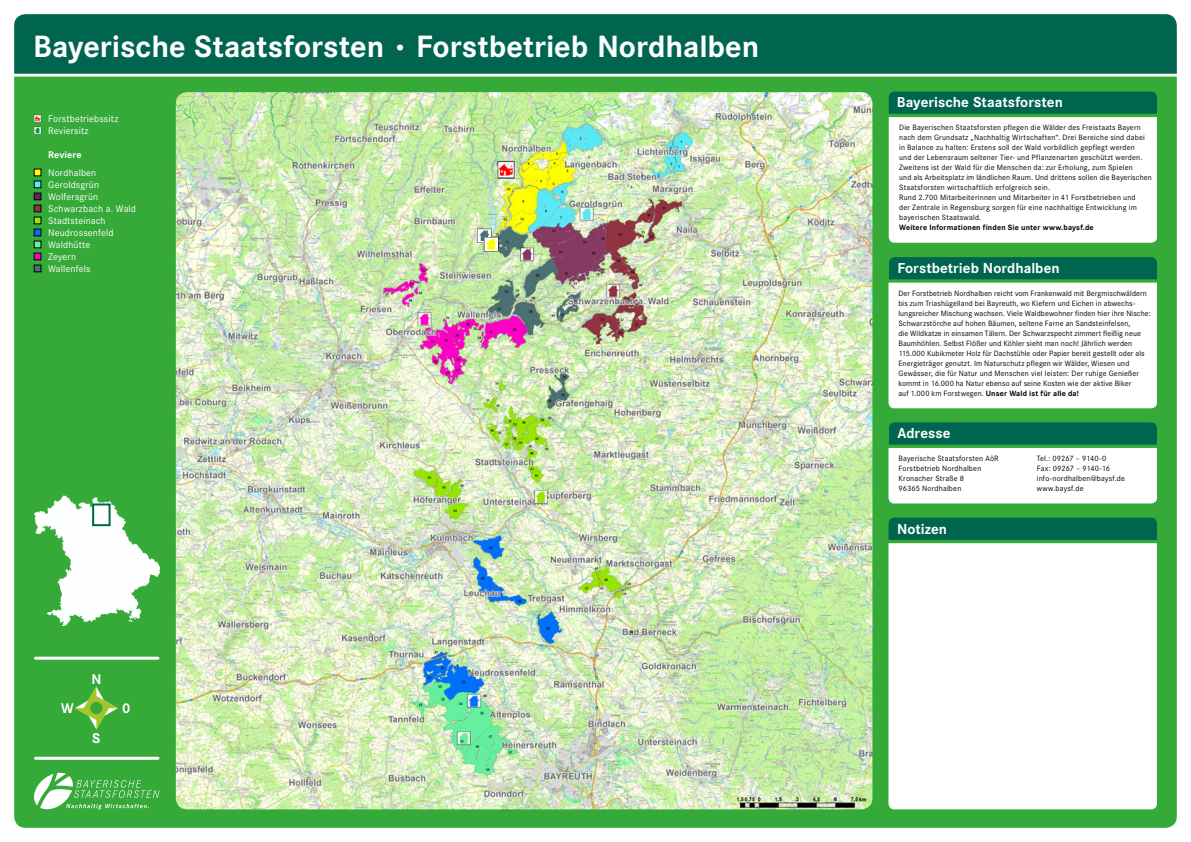
<style>
.page{position:relative;width:1191px;height:842px;background:#fff}
.page>*{position:absolute;margin:0;border:0;box-sizing:border-box;transform-origin:0 0}
.t1{font:700 32px "Corporate S";color:#fff}
.t2{font:700 15px "Corporate S";letter-spacing:.005em;color:#fff}
.t3{font:700 14.6px "Corporate S";color:#fff}
.t4{font:10px/12px "Corporate S";letter-spacing:.015em;color:#fff}
.t5{font:700 10px "Corporate S";letter-spacing:.01em;color:#fff}
.t6{font:8px/10px "Corporate S";letter-spacing:.02em;color:#000}
.t7{font:700 8px "Corporate S";letter-spacing:.02em;color:#000}
.s1{font-size:22px}
.s2{font-weight:700}
</style>
<div class="page">
<div style="left:14px;top:14px;width:1162px;height:60px;background:#00654f"></div>
<div style="left:14px;top:77px;width:1162px;height:751px;background:#36aa39"></div>
<div style="left:34px;top:480px;width:125px;height:161px;background:#36aa39"></div>
<img style="left:34px;top:495px;width:125px;height:131px">
<img style="left:176px;top:92px;width:696px;height:717px">
<svg style="left:477px;top:229px;width:21px;height:23px"></svg>
<div style="left:888px;top:518px;width:269px;height:22px;background:#00654f"></div>
<svg style="left:888px;top:257px;width:269px;height:151px"></svg>
<svg style="left:888px;top:422px;width:269px;height:81px"></svg>
<svg style="left:888px;top:543px;width:269px;height:266px"></svg>
<svg style="left:888px;top:92px;width:269px;height:151px"></svg>
<div style="left:34px;top:169px;width:7px;height:7px;background:#ff0"></div>
<div style="left:34px;top:181px;width:7px;height:7px;background:#59e9f1"></div>
<div style="left:34px;top:193px;width:7px;height:7px;background:#741e67"></div>
<div style="left:34px;top:193px;width:7px;height:7px;border:1px solid #000"></div>
<div style="left:34px;top:205px;width:7px;height:7px;background:#913341"></div>
<div style="left:34px;top:205px;width:7px;height:7px;border:1px solid #000"></div>
<div style="left:34px;top:217px;width:7px;height:7px;background:#98e600"></div>
<div style="left:34px;top:229px;width:7px;height:7px;background:#0170fe"></div>
<div style="left:34px;top:241px;width:7px;height:7px;background:#66ef9f"></div>
<div style="left:34px;top:253px;width:7px;height:7px;background:#ff00c6"></div>
<div style="left:34px;top:265px;width:7px;height:7px;background:#4d7076"></div>
<div style="left:34px;top:265px;width:7px;height:7px;border:1px solid #000"></div>
<svg style="left:34px;top:115px;width:7px;height:19px"></svg>
<hr style="left:36px;top:657px;width:122px;height:3px;background:#fff">
<hr style="left:36px;top:757px;width:122px;height:3px;background:#fff">
<svg style="left:34px;top:772px;width:125px;height:40px;background:#62bc64"></svg>
<svg style="left:75px;top:687px;width:43px;height:42px;background:#61b846"></svg>
<div style="left:90px;top:702px;width:12px;height:12px;background:#36aa39;border-radius:50%"></div>
<div style="left:92px;top:503px;width:19px;height:23px;border:2px solid #00654f"></div>
<h1 class="t1" style="left:33px;top:24px;width:727px">Bayerische Staatsforsten <span class="s1">•</span> Forstbetrieb Nordhalben</h1>
<p class="t4" style="left:48px;top:112px;width:72px">Forstbetriebssitz<br>Reviersitz</p>
<p class="t5" style="left:48px;top:148px;width:35px">Reviere</p>
<p class="t4" style="left:48px;top:166px;width:89px">Nordhalben<br>Geroldsgrün<br>Wolfersgrün<br>Schwarzbach a. Wald<br>Stadtsteinach<br>Neudrossenfeld<br>Waldhütte<br>Zeyern<br>Wallenfels</p>
<h3 class="t3" style="left:91px;top:669px;width:12px">N</h3>
<h3 class="t3" style="left:61px;top:698px;width:14px">W</h3>
<h3 class="t3" style="left:122px;top:698px;width:10px">0</h3>
<h3 class="t3" style="left:92px;top:728px;width:10px">S</h3>
<h2 class="t2" style="left:897px;top:92px;width:167px">Bayerische Staatsforsten</h2>
<p class="t6" style="left:899px;top:122px;width:254px">Die Bayerischen Staatsforsten pflegen die Wälder des Freistaats Bayern nach dem Grundsatz „Nachhaltig Wirtschaften“. Drei Bereiche sind dabei in Balance zu halten: Erstens soll der Wald vorbildlich gepflegt werden<br>und der Lebensraum seltener Tier- und Pflanzenarten geschützt werden.<br>Zweitens ist der Wald für die Menschen da: zur Erholung, zum Spielen<br>und als Arbeitsplatz im ländlichen Raum. Und drittens sollen die Bayerischen Staatsforsten wirtschaftlich erfolgreich sein.<br>Rund 2.700 Mitarbeiterinnen und Mitarbeiter in 41 Forstbetrieben und<br>der Zentrale in Regensburg sorgen für eine nachhaltige Entwicklung im bayerischen Staatswald.</p>
<p class="t7" style="left:899px;top:222px;width:196px">Weitere Informationen finden Sie unter www.baysf.de</p>
<h2 class="t2" style="left:897px;top:258px;width:164px">Forstbetrieb Nordhalben</h2>
<p class="t6" style="left:898px;top:288px;width:254px">Der Forstbetrieb Nordhalben reicht vom Frankenwald mit Bergmischwäldern bis zum Triashügelland bei Bayreuth, wo Kiefern und Eichen in abwechs&shy;lungsreicher Mischung wachsen. Viele Waldbewohner finden hier ihre Nische:<br>Schwarzstörche auf hohen Bäumen, seltene Farne an Sandsteinfelsen,<br>die Wildkatze in einsamen Tälern. Der Schwarzspecht zimmert fleißig neue Baumhöhlen. Selbst Flößer und Köhler sieht man noch! Jährlich werden 115.000 Kubikmeter Holz für Dachstühle oder Papier bereit gestellt oder als Energieträger genutzt. Im Naturschutz pflegen wir Wälder, Wiesen und Gewässer, die für Natur und Menschen viel leisten: Der ruhige Genießer kommt in 16.000 ha Natur ebenso auf seine Kosten wie der aktive Biker<br>auf 1.000 km Forstwegen. <span class="s2">Unser Wald ist für alle da!</span></p>
<h2 class="t2" style="left:897px;top:423px;width:55px">Adresse</h2>
<p class="t6" style="left:898px;top:453px;width:102px">Bayerische Staatsforsten AöR<br>Forstbetrieb Nordhalben<br>Kronacher Straße 8<br>96365 Nordhalben</p>
<p class="t6" style="left:1036px;top:453px;width:90px">Tel.: 09267 – 9140-0<br>Fax: 09267 – 9140-16 info-nordhalben@baysf.de www.baysf.de</p>
<h2 class="t2" style="left:897px;top:518px;width:52px">Notizen</h2>
</div>
